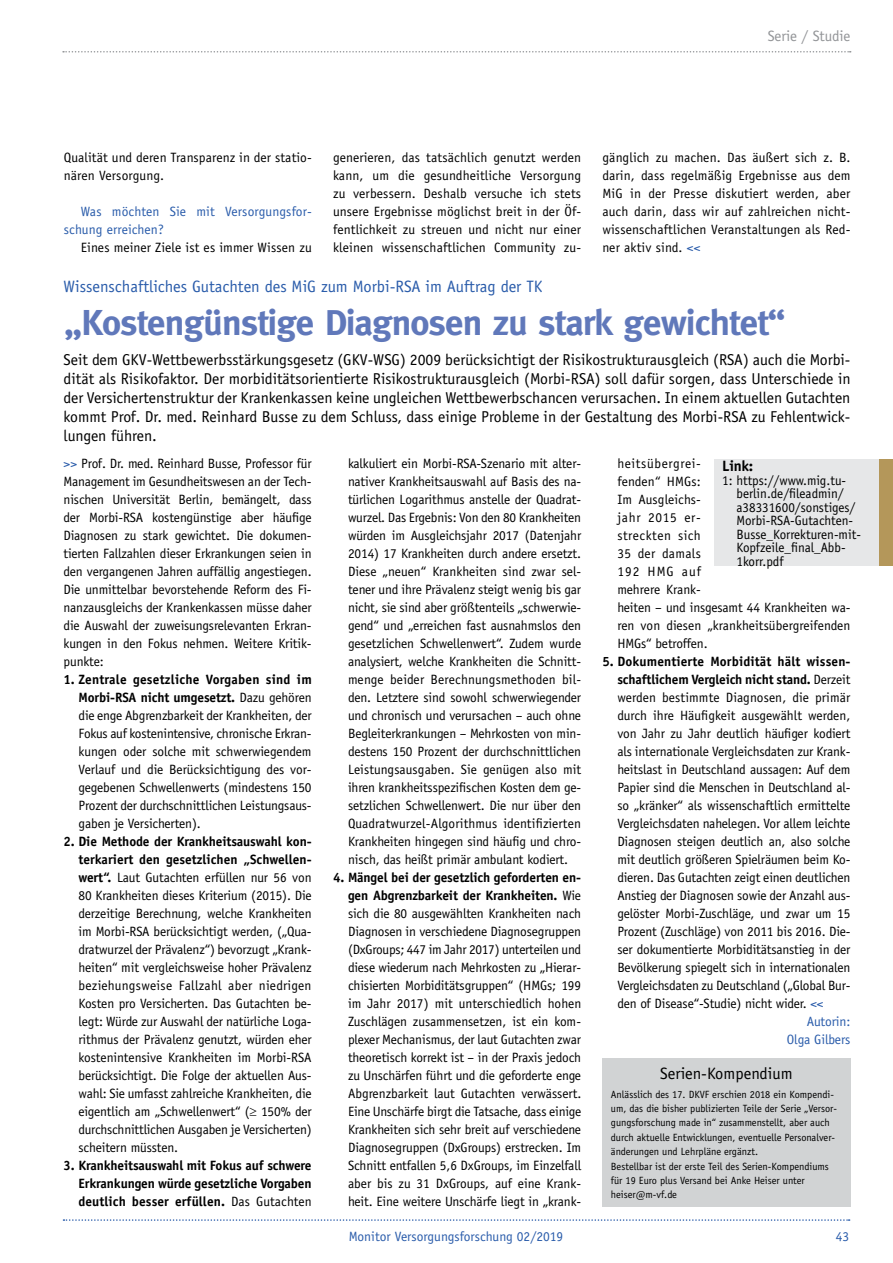
<style>
.page{position:relative;width:893px;height:1263px;background:#fff}
.page>*{position:absolute;margin:0;border:0;box-sizing:border-box;transform-origin:0 0}
.t1{font:700 36px "Meta";letter-spacing:-.02em;color:#6078ba}
.t2{font:16.5px "Officina Sans";color:#2a5caa}
.t3{font:16.5px "Officina Sans";color:#000}
.t4{font:15.75px/18.9px "Officina Sans";color:#000;text-align:justify}
.t5{font:15px "Officina Sans";color:#939598}
.t6{font:700 15px "Officina Sans";color:#000}
.t7{font:13.5px/18px "Officina Sans";letter-spacing:-.01em;color:#000;text-align:justify}
.t8{font:700 13.5px/18px "Officina Sans";color:#000;text-align:justify}
.t9{font:13.5px/18px "Officina Sans";letter-spacing:.01em;color:#000}
.t10{font:13.5px/18px "Officina Sans";color:#2a5caa}
.t11{font:10.5px/14.4px "Officina Sans";color:#000}
.s1{color:#2a5caa}
.s2{font-weight:700}
.s3{font-weight:400}
</style>
<div class="page">
<svg style="left:63px;top:51px;width:788px;height:2px"></svg>
<svg style="left:63px;top:1219px;width:787px;height:2px"></svg>
<div style="left:602px;top:1058px;width:248px;height:149px;background:#d1d3d4"></div>
<div style="left:714px;top:459px;width:165px;height:107px;background:#e6e7e8"></div>
<div style="left:879px;top:459px;width:14px;height:107px;background:#b4975a"></div>
<p class="t5" style="left:768px;top:27px;width:84px">Serie / Studie</p>
<p class="t9" style="left:64px;top:148px;width:250px">Qualität und deren Transparenz in der statio&shy;nären Versorgung.</p>
<p class="t10" style="left:64px;top:202px;width:250px;text-indent:17px">Was möchten Sie mit Versorgungsfor&shy;schung erreichen?</p>
<p class="t9" style="left:81px;top:238px;width:232px">Eines meiner Ziele ist es immer Wissen zu</p>
<p class="t7" style="left:333px;top:148px;width:250px">generieren, das tatsächlich genutzt werden kann, um die gesundheitliche Versorgung zu verbessern. Deshalb versuche ich stets unsere Ergebnisse möglichst breit in der Öf&shy;fentlichkeit zu streuen und nicht nur einer kleinen wissenschaftlichen Community zu-</p>
<p class="t7" style="left:602px;top:148px;width:250px">gänglich zu machen. Das äußert sich z. B. darin, dass regelmäßig Ergebnisse aus dem MiG in der Presse diskutiert werden, aber auch darin, dass wir auf zahlreichen nicht&shy;wissenschaftlichen Veranstaltungen als Red&shy;ner aktiv sind. <span class="s1">&lt;&lt;</span></p>
<p class="t2" style="left:64px;top:277px;width:480px">Wissenschaftliches Gutachten des MiG zum Morbi-RSA im Auftrag der TK</p>
<h1 class="t1" style="left:64px;top:302px;width:723px">„Kostengünstige Diagnosen zu stark gewichtet“</h1>
<p class="t4" style="left:64px;top:350px;width:788px">Seit dem GKV-Wettbewerbsstärkungsgesetz (GKV-WSG) 2009 berücksichtigt der Risikostrukturausgleich (RSA) auch die Morbi&shy;dität als Risikofaktor. Der morbiditätsorientierte Risikostrukturausgleich (Morbi-RSA) soll dafür sorgen, dass Unterschiede in der Versichertenstruktur der Krankenkassen keine ungleichen Wettbewerbschancen verursachen. In einem aktuellen Gutachten kommt Prof. Dr. med. Reinhard Busse zu dem Schluss, dass einige Probleme in der Gestaltung des Morbi-RSA zu Fehlentwick&shy;lungen führen.</p>
<p class="t7" style="left:64px;top:454px;width:250px"><span class="s1">&gt;&gt;</span> Prof. Dr. med. Reinhard Busse, Professor für Management im Gesundheitswesen an der Tech&shy;nischen Universität Berlin, bemängelt, dass der Morbi-RSA kostengünstige aber häufige Diagnosen zu stark gewichtet. Die dokumen&shy;tierten Fallzahlen dieser Erkrankungen seien in den vergangenen Jahren auffällig angestiegen.<br>Die unmittelbar bevorstehende Reform des Fi&shy;nanzausgleichs der Krankenkassen müsse daher die Auswahl der zuweisungsrelevanten Erkran&shy;kungen in den Fokus nehmen. Weitere Kritik&shy;punkte:</p>
<p class="t7" style="left:79px;top:670px;width:235px;text-indent:-15px"><span class="s2">1. Zentrale gesetzliche Vorgaben sind im Morbi-RSA nicht umgesetzt.</span> Dazu gehören die enge Abgrenzbarkeit der Krankheiten, der Fokus auf kostenintensive, chronische Erkran&shy;kungen oder solche mit schwerwiegendem Verlauf und die Berücksichtigung des vor&shy;gegebenen Schwellenwerts (mindestens 150<br>Prozent der durchschnittlichen Leistungsaus&shy;gaben je Versicherten).</p>
<p class="t7" style="left:79px;top:832px;width:235px;text-indent:-15px"><span class="s2">2. Die Methode der Krankheitsauswahl kon&shy;terkariert den gesetzlichen „Schwellen&shy;wert“.</span> Laut Gutachten erfüllen nur 56 von 80 Krankheiten dieses Kriterium (2015). Die derzeitige Berechnung, welche Krankheiten im Morbi-RSA berücksichtigt werden, („Qua&shy;dratwurzel der Prävalenz“) bevorzugt „Krank&shy;heiten“ mit vergleichsweise hoher Prävalenz beziehungsweise Fallzahl aber niedrigen Kosten pro Versicherten. Das Gutachten be&shy;legt: Würde zur Auswahl der natürliche Loga&shy;rithmus der Prävalenz genutzt, würden eher kostenintensive Krankheiten im Morbi-RSA berücksichtigt. Die Folge der aktuellen Aus&shy;wahl: Sie umfasst zahlreiche Krankheiten, die eigentlich am „Schwellenwert“ (≥ 150% der durchschnittlichen Ausgaben je Versicherten) scheitern müssten.</p>
<p class="t8" style="left:79px;top:1156px;width:235px;text-indent:-15px">3. Krankheitsauswahl mit Fokus auf schwere Erkrankungen würde gesetzliche Vorgaben deutlich besser erfüllen. <span class="s3">Das Gutachten</span></p>
<p class="t7" style="left:348px;top:454px;width:235px">kalkuliert ein Morbi-RSA-Szenario mit alter&shy;nativer Krankheitsauswahl auf Basis des na&shy;türlichen Logarithmus anstelle der Quadrat&shy;wurzel. Das Ergebnis: Von den 80 Krankheiten würden im Ausgleichsjahr 2017 (Datenjahr 2014) 17 Krankheiten durch andere ersetzt.<br>Diese „neuen“ Krankheiten sind zwar sel&shy;tener und ihre Prävalenz steigt wenig bis gar nicht, sie sind aber größtenteils „schwerwie&shy;gend“ und „erreichen fast ausnahmslos den gesetzlichen Schwellenwert“. Zudem wurde analysiert, welche Krankheiten die Schnitt&shy;menge beider Berechnungsmethoden bil&shy;den. Letztere sind sowohl schwerwiegender und chronisch und verursachen – auch ohne Begleiterkrankungen – Mehrkosten von min&shy;destens 150 Prozent der durchschnittlichen Leistungsausgaben. Sie genügen also mit ihren krankheitsspezifischen Kosten dem ge&shy;setzlichen Schwellenwert. Die nur über den Quadratwurzel-Algorithmus identifizierten Krankheiten hingegen sind häufig und chro&shy;nisch, das heißt primär ambulant kodiert.</p>
<p class="t7" style="left:348px;top:868px;width:235px;text-indent:-15px"><span class="s2">4. Mängel bei der gesetzlich geforderten en&shy;gen Abgrenzbarkeit der Krankheiten.</span> Wie sich die 80 ausgewählten Krankheiten nach Diagnosen in verschiedene Diagnosegruppen (DxGroups; 447 im Jahr 2017) unterteilen und diese wiederum nach Mehrkosten zu „Hierar&shy;chisierten Morbiditätsgruppen“ (HMGs; 199 im Jahr 2017) mit unterschiedlich hohen Zuschlägen zusammensetzen, ist ein kom&shy;plexer Mechanismus, der laut Gutachten zwar theoretisch korrekt ist – in der Praxis jedoch zu Unschärfen führt und die geforderte enge Abgrenzbarkeit laut Gutachten verwässert.<br>Eine Unschärfe birgt die Tatsache, dass einige Krankheiten sich sehr breit auf verschiedene Diagnosegruppen (DxGroups) erstrecken. Im Schnitt entfallen 5,6 DxGroups, im Einzelfall aber bis zu 31 DxGroups, auf eine Krank&shy;heit. Eine weitere Unschärfe liegt in „krank-</p>
<p class="t7" style="left:617px;top:454px;width:235px;text-align:left">heitsübergrei-<br>fenden“ HMGs:<br>Im Ausgleichs-<br>jahr 2015 er-<br>streckten sich<br>35 der damals<br>192 HMG auf<br>mehrere Krank-<br>heiten – und insgesamt 44 Krankheiten wa&shy;ren von diesen „krankheitsübergreifenden<br>HMGs“ betroffen.</p>
<p class="t8" style="left:602px;top:652px;width:250px">5. Dokumentierte Morbidität hält wissen-</p>
<p class="t8" style="left:617px;top:670px;width:235px">schaftlichem Vergleich nicht stand. <span class="s3">Derzeit</span></p>
<p class="t9" style="left:617px;top:688px;width:234px">werden bestimmte Diagnosen, die primär</p>
<p class="t7" style="left:617px;top:706px;width:235px">durch ihre Häufigkeit ausgewählt werden,</p>
<p class="t7" style="left:617px;top:724px;width:235px">von Jahr zu Jahr deutlich häufiger kodiert</p>
<p class="t7" style="left:617px;top:742px;width:235px">als internationale Vergleichsdaten zur Krank-</p>
<p class="t7" style="left:617px;top:760px;width:235px">heitslast in Deutschland aussagen: Auf dem</p>
<p class="t7" style="left:617px;top:778px;width:235px">Papier sind die Menschen in Deutschland al-</p>
<p class="t7" style="left:617px;top:796px;width:235px">so „kränker“ als wissenschaftlich ermittelte</p>
<p class="t7" style="left:617px;top:814px;width:235px">Vergleichsdaten nahelegen. Vor allem leichte</p>
<p class="t7" style="left:617px;top:832px;width:235px">Diagnosen steigen deutlich an, also solche</p>
<p class="t7" style="left:617px;top:850px;width:235px">mit deutlich größeren Spielräumen beim Ko-</p>
<p class="t7" style="left:617px;top:868px;width:235px">dieren. Das Gutachten zeigt einen deutlichen</p>
<p class="t7" style="left:617px;top:886px;width:235px">Anstieg der Diagnosen sowie der Anzahl aus-</p>
<p class="t7" style="left:617px;top:904px;width:235px">gelöster Morbi-Zuschläge, und zwar um 15</p>
<p class="t7" style="left:617px;top:922px;width:235px">Prozent (Zuschläge) von 2011 bis 2016. Die-</p>
<p class="t7" style="left:617px;top:940px;width:235px">ser dokumentierte Morbiditätsanstieg in der</p>
<p class="t7" style="left:617px;top:958px;width:235px">Bevölkerung spiegelt sich in internationalen</p>
<p class="t7" style="left:617px;top:976px;width:235px">Vergleichsdaten zu Deutschland („Global Bur-</p>
<p class="t7" style="left:617px;top:994px;width:208px">den of Disease“-Studie) nicht wider. <span class="s1">&lt;&lt;</span></p>
<p class="t10" style="left:807px;top:1012px;width:45px">Autorin:</p>
<p class="t10" style="left:787px;top:1030px;width:65px">Olga Gilbers</p>
<p class="t6" style="left:722px;top:457px;width:33px">Link:</p>
<p class="t7" style="left:736px;top:473px;width:126px;line-height:13.5px;text-align:left;text-indent:-14px">1: https://www.mig.tu&shy;berlin.de/fileadmin/ a38331600/sonstiges/<br>Morbi-RSA-Gutachten-<br>Busse_Korrekturen-mit-<br>Kopfzeile_final_Abb-<br>1korr.pdf</p>
<p class="t3" style="left:660px;top:1064px;width:134px">Serien-Kompendium</p>
<p class="t11" style="left:611px;top:1087px;width:228px">Anlässlich des 17. DKVF erschien 2018 ein Kompendi&shy;um, das die bisher publizierten Teile der Serie „Versor&shy;gungsforschung made in“ zusammenstellt, aber auch durch aktuelle Entwicklungen, eventuelle Personalver&shy;änderungen und Lehrpläne ergänzt.<br>Bestellbar ist der erste Teil des Serien-Kompendiums für 19 Euro plus Versand bei Anke Heiser unter heiser@m-vf.de</p>
<p class="t10" style="left:349px;top:1227px;width:216px">Monitor Versorgungsforschung 02/2019</p>
<p class="t10" style="left:836px;top:1227px;width:15px">43</p>
</div>
